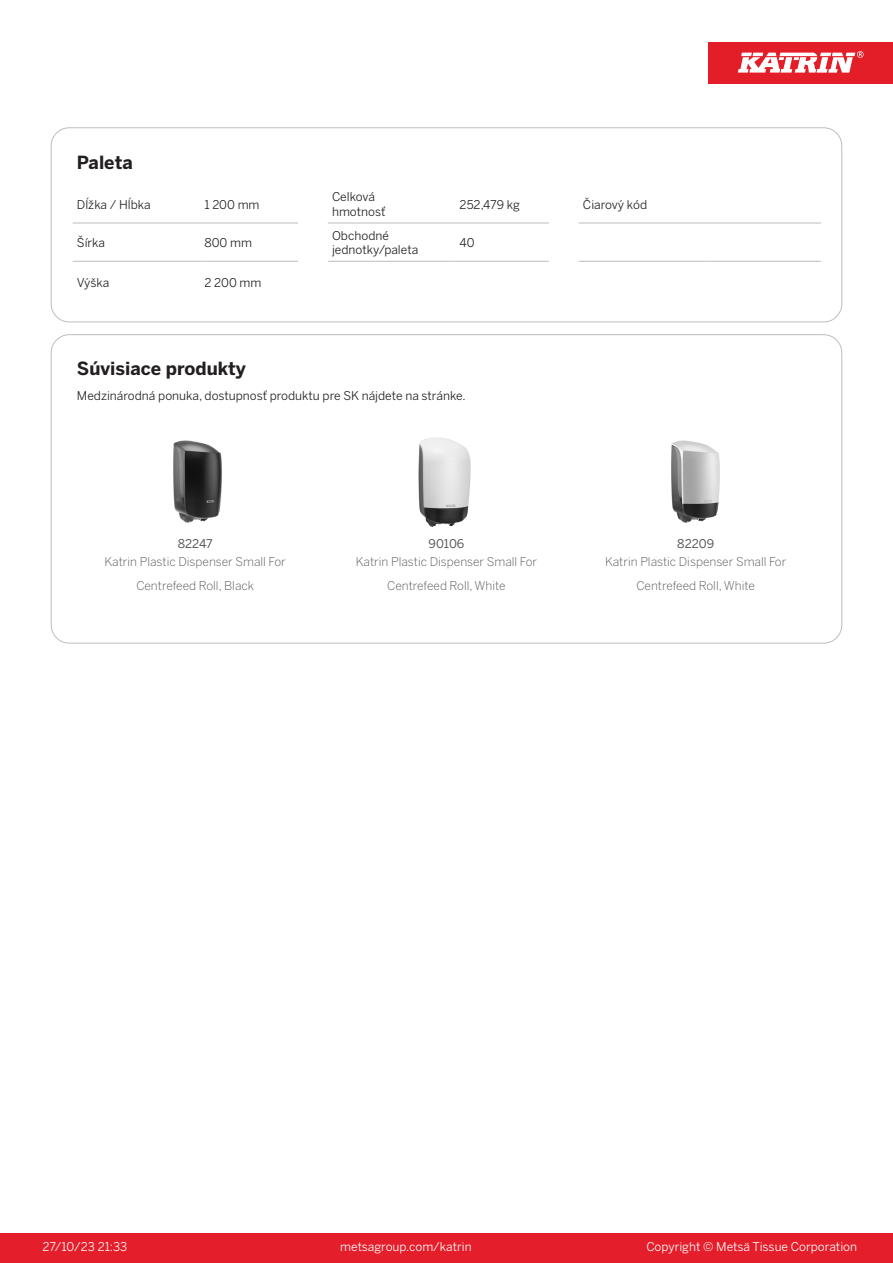
<style>
.page{position:relative;width:893px;height:1263px;background:#fff}
.page>*{position:absolute;margin:0;border:0;box-sizing:border-box;transform-origin:0 0}
.T_TableHeader{font:700 18px "Benton Sans";color:#231f20}
.T_TableBody{font:12px "Benton Sans";color:#231f20}
.T_RelatedName{font:300 12px/24px "Benton Sans";color:#57585a;text-align:center}
.t1{font:12px "Benton Sans";color:#fff}
.T_RelatedCode{font:12px "Benton Sans";color:#57585a}
</style>
<div class="page">
<div style="left:0;top:1233px;width:893px;height:30px;background:#e41e2b"></div>
<div style="left:708px;top:43px;width:185px;height:41px;background:#e31e28"></div>
<svg style="left:738px;top:51px;width:126px;height:22px"></svg>
<hr style="left:73px;top:223px;width:127px;height:1px;background:#bcbdc0">
<hr style="left:200px;top:223px;width:98px;height:1px;background:#bcbdc0">
<hr style="left:328px;top:223px;width:127px;height:1px;background:#bcbdc0">
<hr style="left:455px;top:223px;width:94px;height:1px;background:#bcbdc0">
<hr style="left:579px;top:223px;width:127px;height:1px;background:#bcbdc0">
<hr style="left:706px;top:223px;width:115px;height:1px;background:#bcbdc0">
<hr style="left:73px;top:261px;width:127px;height:1px;background:#bcbdc0">
<hr style="left:200px;top:261px;width:98px;height:1px;background:#bcbdc0">
<hr style="left:328px;top:261px;width:127px;height:1px;background:#bcbdc0">
<hr style="left:455px;top:261px;width:94px;height:1px;background:#bcbdc0">
<hr style="left:579px;top:261px;width:127px;height:1px;background:#bcbdc0">
<hr style="left:706px;top:261px;width:115px;height:1px;background:#bcbdc0">
<div style="left:51px;top:128px;width:791px;height:194px;border:1px solid #bcbdc0;border-radius:18px"></div>
<img style="left:173px;top:440px;width:49px;height:83px">
<img style="left:418px;top:437px;width:53px;height:90px">
<img style="left:671px;top:440px;width:49px;height:83px">
<p class="T_TableHeader" style="left:77px;top:151px;width:57px">Paleta</p>
<p class="T_TableBody" style="left:77px;top:197px;width:75px">Dĺžka / Hĺbka</p>
<p class="T_TableBody" style="left:204px;top:197px;width:57px">1 200 mm</p>
<p class="T_TableBody" style="left:77px;top:235px;width:30px">Šírka</p>
<p class="T_TableBody" style="left:204px;top:235px;width:49px">800 mm</p>
<p class="T_TableBody" style="left:77px;top:276px;width:34px">Výška</p>
<p class="T_TableBody" style="left:204px;top:276px;width:58px">2 200 mm</p>
<p class="T_TableBody" style="left:332px;top:190px;width:44px">Celková</p>
<p class="T_TableBody" style="left:332px;top:204px;width:55px">hmotnosť</p>
<p class="T_TableBody" style="left:332px;top:228px;width:58px">Obchodné</p>
<p class="T_TableBody" style="left:332px;top:243px;width:88px">jednotky/paleta</p>
<p class="T_TableBody" style="left:460px;top:197px;width:62px">252,479 kg</p>
<p class="T_TableBody" style="left:583px;top:197px;width:66px">Čiarový kód</p>
<p class="T_TableBody" style="left:460px;top:235px;width:17px">40</p>
<p class="T_TableHeader" style="left:77px;top:357px;width:171px">Súvisiace produkty</p>
<p class="T_TableBody" style="left:77px;top:388px;width:390px">Medzinárodná ponuka, dostupnosť produktu pre SK nájdete na stránke.</p>
<p class="T_RelatedCode" style="left:178px;top:537px;width:36px">82247</p>
<p class="T_RelatedCode" style="left:429px;top:537px;width:37px">90106</p>
<p class="T_RelatedCode" style="left:677px;top:537px;width:38px">82209</p>
<p class="T_RelatedName" style="left:104px;top:550px;width:183px">Katrin Plastic Dispenser Small For<br>Centrefeed Roll, Black</p>
<p class="T_RelatedName" style="left:356px;top:550px;width:183px">Katrin Plastic Dispenser Small For<br>Centrefeed Roll, White</p>
<p class="T_RelatedName" style="left:605px;top:550px;width:183px">Katrin Plastic Dispenser Small For<br>Centrefeed Roll, White</p>
<p class="t1" style="left:43px;top:1239px;width:86px">27/10/23 21:33</p>
<p class="t1" style="left:340px;top:1239px;width:133px">metsagroup.com/katrin</p>
<p class="t1" style="left:646px;top:1239px;width:212px">Copyright © Metsä Tissue Corporation</p>
</div>
